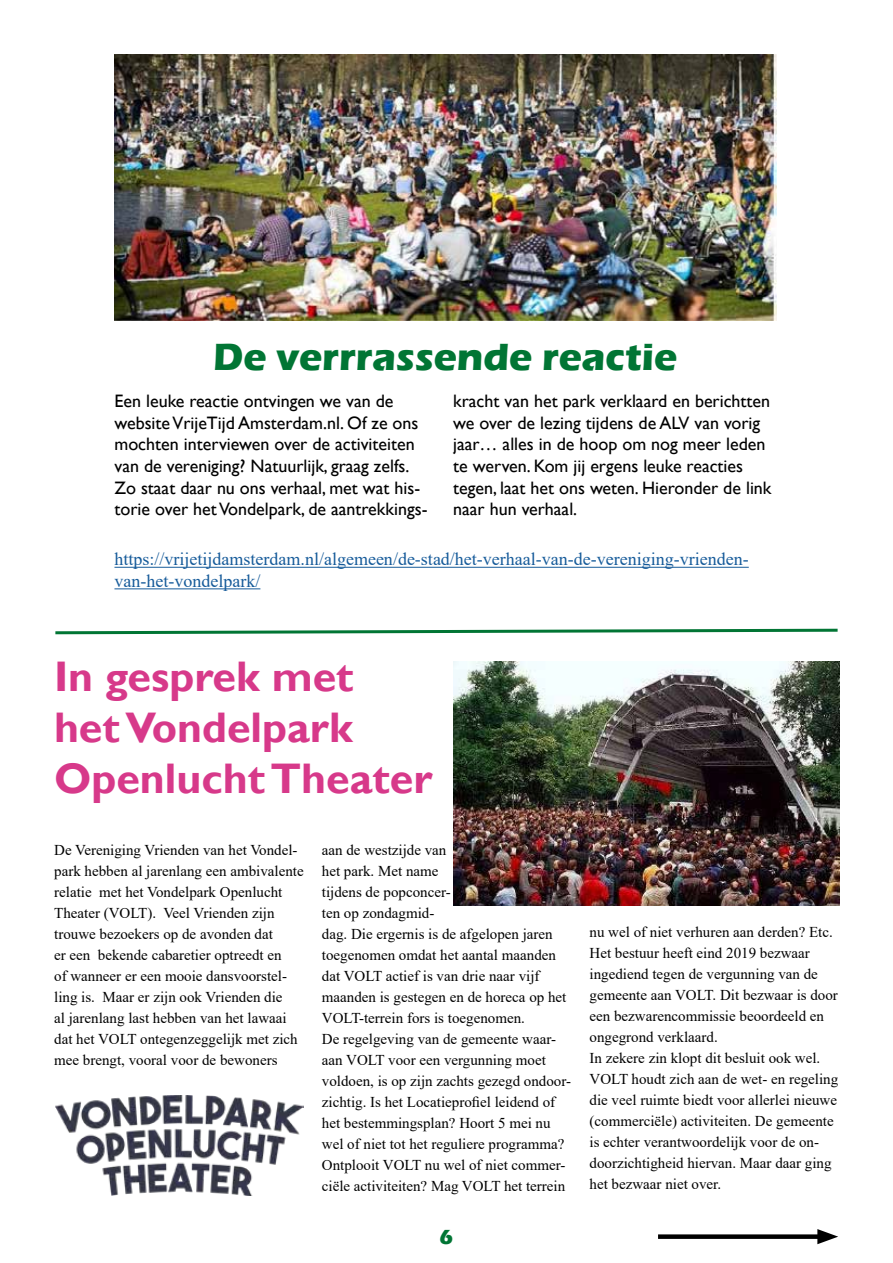
<style>
.page{position:relative;width:893px;height:1263px;background:#fff}
.page>*{position:absolute;margin:0;border:0;box-sizing:border-box;transform-origin:0 0}
.t1{font:700 42.75px/51.3px "Gill Sans";color:#d7398a}
.t2{font:700 39px "Eras ITC";color:#017534}
.t3{font:700 21px "Eras ITC";color:#017534}
.t4{font:18px/21.6px "Gill Sans";color:#000}
.t5{font:18px/21.6px "Times New Roman";color:#165b9a}
.t6{font:15px/21px "Times New Roman";color:#000}
</style>
<div class="page">
<svg style="left:55px;top:628px;width:783px;height:7px"></svg>
<img style="left:114px;top:55px;width:663px;height:265px">
<img style="left:453px;top:661px;width:386px;height:244px">
<img style="left:55px;top:1095px;width:249px;height:101px">
<hr style="left:114px;top:567px;width:635px;height:1px;background:#165b9a">
<hr style="left:114px;top:588px;width:146px;height:1px;background:#165b9a">
<div style="left:660px;top:1234px;width:166px;height:5px;background:#000"></div>
<svg style="left:817px;top:1229px;width:21px;height:15px"></svg>
<h2 class="t2" style="left:213px;top:334px;width:465px">De verrrassende reactie</h2>
<p class="t4" style="left:114px;top:391px;width:315px">Een leuke reactie ontvingen we van de website VrijeTijd Amsterdam.nl. Of ze ons mochten interviewen over de activiteiten van de vereniging? Natuurlijk, graag zelfs.<br>Zo staat daar nu ons verhaal, met wat his&shy;torie over het Vondelpark, de aantrekkings-</p>
<p class="t4" style="left:453px;top:391px;width:320px">kracht van het park verklaard en berichtten we over de lezing tijdens de ALV van vorig jaar… alles in de hoop om nog meer leden te werven. Kom jij ergens leuke reacties tegen, laat het ons weten. Hieronder de link naar hun verhaal.</p>
<p class="t5" style="left:114px;top:548px;width:636px">https://vrijetijdamsterdam.nl/algemeen/de-stad/het-verhaal-van-de-vereniging-vrienden&shy;van-het-vondelpark/</p>
<h1 class="t1" style="left:54px;top:652px;width:380px">In gesprek met<br>het Vondelpark<br>Openlucht Theater</h1>
<p class="t6" style="left:54px;top:838px;width:251px">De Vereniging Vrienden van het Vondel&shy;park hebben al jarenlang een ambivalente relatie met het Vondelpark Openlucht Theater (VOLT). Veel Vrienden zijn trouwe bezoekers op de avonden dat<br>er een bekende cabaretier optreedt en<br>of wanneer er een mooie dansvoorstel&shy;ling is. Maar er zijn ook Vrienden die<br>al jarenlang last hebben van het lawaai dat het VOLT ontegenzeggelijk met zich mee brengt, vooral voor de bewoners</p>
<p class="t6" style="left:322px;top:838px;width:251px">aan de westzijde van<br>het park. Met name<br>tijdens de popconcer-<br>ten op zondagmid-<br>dag. Die ergernis is de afgelopen jaren toegenomen omdat het aantal maanden dat VOLT actief is van drie naar vijf maanden is gestegen en de horeca op het VOLT-terrein fors is toegenomen.<br>De regelgeving van de gemeente waar&shy;aan VOLT voor een vergunning moet voldoen, is op zijn zachts gezegd ondoor&shy;zichtig. Is het Locatieprofiel leidend of het bestemmingsplan? Hoort 5 mei nu wel of niet tot het reguliere programma?<br>Ontplooit VOLT nu wel of niet commer&shy;ciële activiteiten? Mag VOLT het terrein</p>
<h3 class="t3" style="left:440px;top:1224px;width:15px">6</h3>
<p class="t6" style="left:590px;top:921px;width:250px">nu wel of niet verhuren aan derden? Etc.<br>Het bestuur heeft eind 2019 bezwaar ingediend tegen de vergunning van de gemeente aan VOLT. Dit bezwaar is door een bezwarencommissie beoordeeld en ongegrond verklaard.<br>In zekere zin klopt dit besluit ook wel.<br>VOLT houdt zich aan de wet- en regeling die veel ruimte biedt voor allerlei nieuwe (commerciële) activiteiten. De gemeente is echter verantwoordelijk voor de on&shy;doorzichtigheid hiervan. Maar daar ging het bezwaar niet over.</p>
</div>
